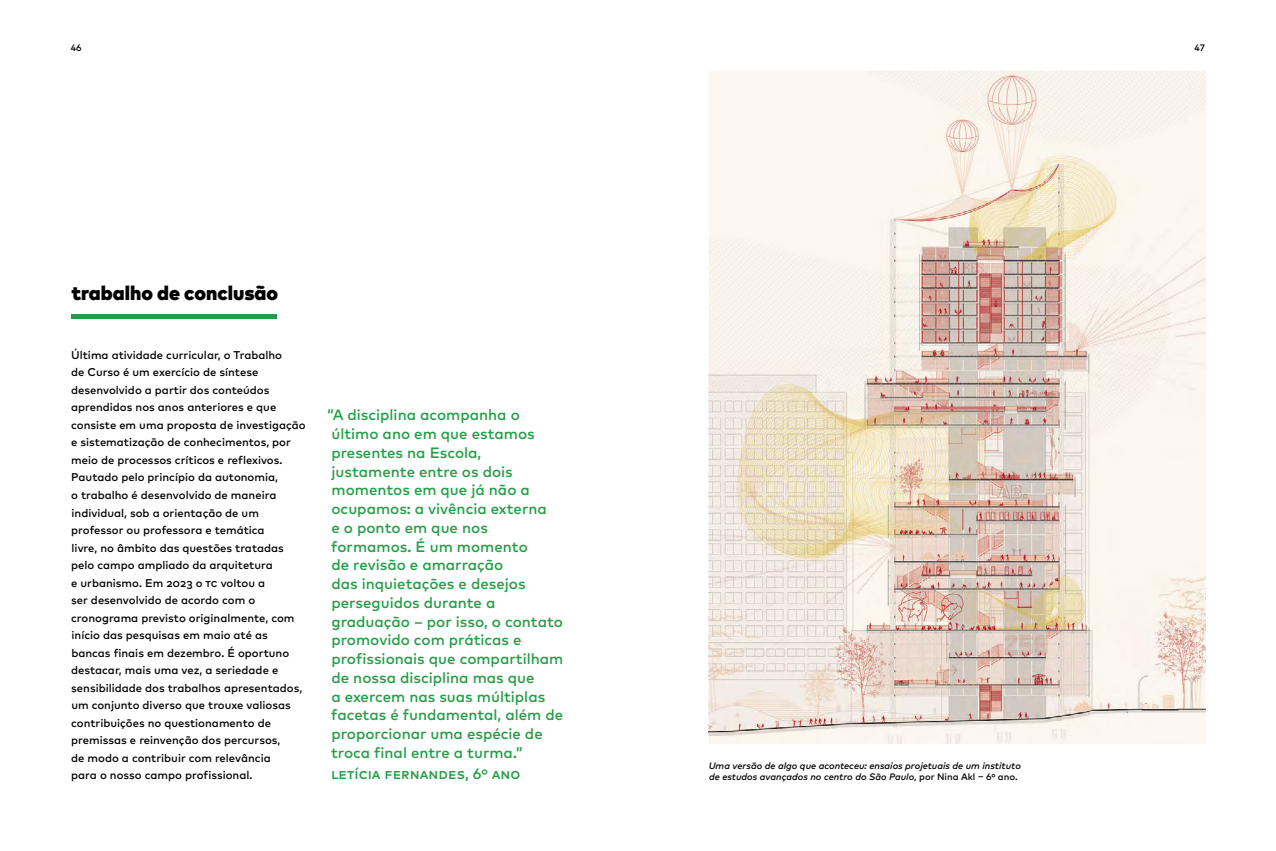
<style>
.page{position:relative;width:1276px;height:851px;background:#fff}
.page>*{position:absolute;margin:0;border:0;box-sizing:border-box;transform-origin:0 0}
.t1{font:900 20px "Mark OT";color:#000}
.t2{font:500 15px/18.8px "Mark OT";color:#239e46}
.t3{font:500 11.25px/17.5px "Mark OT";color:#000}
.t4{font:italic 500 9.38px/11.2px "Mark OT";color:#000}
.t5{font:500 9.38px "Mark OT";color:#000}
.s1{font-style:normal}
</style>
<div class="page">
<hr style="left:71px;top:315px;width:205px;height:4px;background:#239e46">
<img style="left:709px;top:71px;width:496px;height:672px">
<p class="t5" style="left:71px;top:42px;width:12px">46</p>
<p class="t5" style="left:1194px;top:42px;width:12px">47</p>
<h1 class="t1" style="left:71px;top:280px;width:208px">trabalho de conclusão</h1>
<p class="t3" style="left:71px;top:346px;width:236px">Última atividade curricular, o Trabalho<br>de Curso é um exercício de síntese desenvolvido a partir dos conteúdos aprendidos nos anos anteriores e que consiste em uma proposta de investigação e sistematização de conhecimentos, por meio de processos críticos e reflexivos.<br>Pautado pelo princípio da autonomia,<br>o trabalho é desenvolvido de maneira individual, sob a orientação de um professor ou professora e temática<br>livre, no âmbito das questões tratadas pelo campo ampliado da arquitetura<br>e urbanismo. Em 2023 o TC voltou a<br>ser desenvolvido de acordo com o cronograma previsto originalmente, com início das pesquisas em maio até as bancas finais em dezembro. É oportuno destacar, mais uma vez, a seriedade e sensibilidade dos trabalhos apresentados, um conjunto diverso que trouxe valiosas contribuições no questionamento de premissas e reinvenção dos percursos,<br>de modo a contribuir com relevância<br>para o nosso campo profissional.</p>
<p class="t2" style="left:327px;top:405px;width:238px">“A disciplina acompanha o último ano em que estamos presentes na Escola, justamente entre os dois momentos em que já não a ocupamos: a vivência externa<br>e o ponto em que nos formamos. É um momento<br>de revisão e amarração<br>das inquietações e desejos perseguidos durante a graduação – por isso, o contato promovido com práticas e profissionais que compartilham de nossa disciplina mas que<br>a exercem nas suas múltiplas facetas é fundamental, além de proporcionar uma espécie de troca final entre a turma.”</p>
<h2 class="t2" style="left:331px;top:764px;width:36px">Letícia</h2>
<h2 class="t2" style="left:384px;top:764px;width:137px">Fernandes, 6º ano</h2>
<p class="t4" style="left:708px;top:759px;width:314px">Uma versão de algo que aconteceu: ensaios projetuais de um instituto de estudos avançados no centro do São Paulo<span class="s1">, por Nina Akl – 6º ano.</span></p>
</div>
